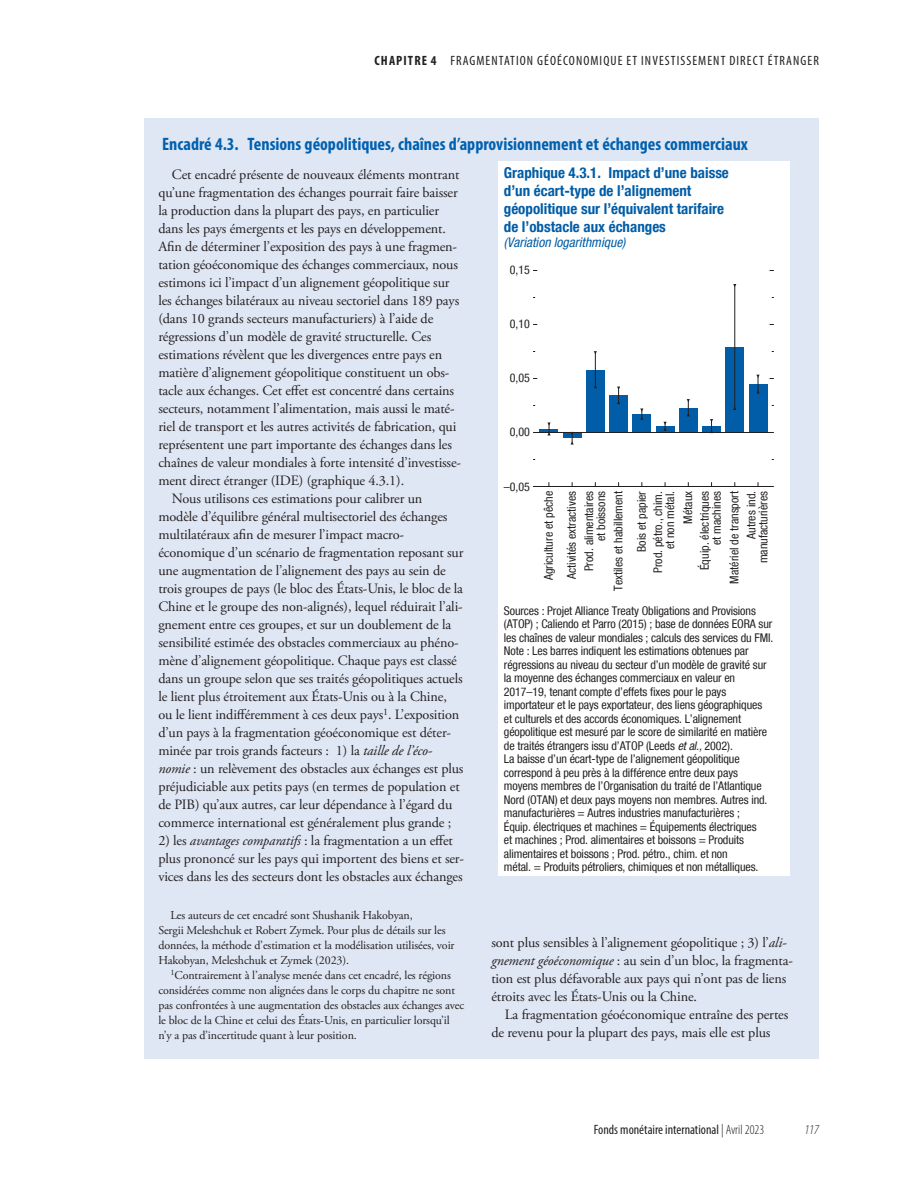
<style>
.page{position:relative;width:918px;height:1188px;background:#fff}
.page>*{position:absolute;margin:0;border:0;box-sizing:border-box;transform-origin:0 0}
.Box_Title{font:700 condensed 18px "Myriad Pro";color:#0161b0}
.t1{font:700 condensed 15px/18px "Helvetica Neue LT Com";color:#015da7}
.FRE_Box_Normal{font:14.25px/18px "Adobe Garamond Pro";letter-spacing:-.01em;color:#231f20}
.t2{font:condensed 13.5px "Myriad Pro";letter-spacing:.08em;color:#231f20}
.t3{font:condensed 13.5px "Myriad Pro";color:#231f20}
.t4{font:italic condensed 13.5px "Helvetica Neue LT Com";color:#015da7}
.t5{font:italic 300 condensed 13.5px "Myriad Pro";color:#231f20}
.t6{font:condensed 12px/13.5px "Helvetica Neue LT Com";letter-spacing:-.01em;color:#231f20;text-align:right}
.footnote_text{font:12px/15px "Adobe Garamond Pro";letter-spacing:-.01em;color:#231f20}
.s1{font-weight:700}
.s2{font-style:italic}
.s3{font-weight:300}
</style>
<div class="page">
<div style="left:144px;top:118px;width:675px;height:941px;background:#e0e7f4"></div>
<div style="left:499px;top:161px;width:291px;height:715px;background:#fff"></div>
<hr style="left:540px;top:429px;width:18px;height:3px;background:#015da7">
<div style="left:563px;top:432px;width:18px;height:6px;background:#015da7"></div>
<div style="left:586px;top:370px;width:19px;height:62px;background:#015da7"></div>
<div style="left:609px;top:395px;width:19px;height:37px;background:#015da7"></div>
<div style="left:633px;top:414px;width:18px;height:18px;background:#015da7"></div>
<div style="left:656px;top:426px;width:18px;height:6px;background:#015da7"></div>
<div style="left:679px;top:408px;width:19px;height:24px;background:#015da7"></div>
<div style="left:702px;top:426px;width:19px;height:6px;background:#015da7"></div>
<div style="left:725px;top:347px;width:19px;height:85px;background:#015da7"></div>
<div style="left:749px;top:384px;width:18px;height:48px;background:#015da7"></div>
<svg style="left:547px;top:422px;width:4px;height:13px"></svg>
<svg style="left:571px;top:433px;width:3px;height:12px"></svg>
<hr style="left:595px;top:353px;width:1px;height:34px;background:#231f20">
<svg style="left:617px;top:387px;width:3px;height:17px"></svg>
<svg style="left:640px;top:408px;width:3px;height:12px"></svg>
<svg style="left:663px;top:422px;width:4px;height:9px"></svg>
<svg style="left:687px;top:399px;width:3px;height:17px"></svg>
<svg style="left:710px;top:419px;width:3px;height:13px"></svg>
<hr style="left:734px;top:286px;width:1px;height:122px;background:#231f20">
<svg style="left:756px;top:375px;width:4px;height:19px"></svg>
<hr style="left:533px;top:432px;width:241px;height:1px;background:#231f20">
<hr style="left:533px;top:486px;width:241px;height:1px;background:#231f20">
<p class="t2" style="left:375px;top:52px;width:446px"><span class="s1">CHAPITRE 4</span> FRAGMENTATION GÉOÉCONOMIQUE ET INVESTISSEMENT DIRECT ÉTRANGER</p>
<p class="Box_Title" style="left:162px;top:132px;width:588px">Encadré 4.3. Tensions géopolitiques, chaînes d’approvisionnement et échanges commerciaux</p>
<p class="FRE_Box_Normal" style="left:158px;top:166px;width:304px;text-indent:14px">Cet encadré présente de nouveaux éléments montrant qu’une fragmentation des échanges pourrait faire baisser la production dans la plupart des pays, en particulier dans les pays émergents et les pays en développement.<br>Afin de déterminer l’exposition des pays à une fragmen&shy;tation géoéconomique des échanges commerciaux, nous estimons ici l’impact d’un alignement géopolitique sur les échanges bilatéraux au niveau sectoriel dans 189 pays (dans 10 grands secteurs manufacturiers) à l’aide de régressions d’un modèle de gravité structurelle. Ces estimations révèlent que les divergences entre pays en matière d’alignement géopolitique constituent un obs&shy;tacle aux échanges. Cet effet est concentré dans certains secteurs, notamment l’alimentation, mais aussi le maté&shy;riel de transport et les autres activités de fabrication, qui représentent une part importante des échanges dans les chaînes de valeur mondiales à forte intensité d’investisse&shy;ment direct étranger (IDE) (graphique 4.3.1).</p>
<p class="FRE_Box_Normal" style="left:158px;top:490px;width:307px;text-indent:14px">Nous utilisons ces estimations pour calibrer un modèle d’équilibre général multisectoriel des échanges multilatéraux afin de mesurer l’impact macro&shy;économique d’un scénario de fragmentation reposant sur une augmentation de l’alignement des pays au sein de trois groupes de pays (le bloc des États-Unis, le bloc de la Chine et le groupe des non-alignés), lequel réduirait l’ali&shy;gnement entre ces groupes, et sur un doublement de la sensibilité estimée des obstacles commerciaux au phéno&shy;mène d’alignement géopolitique. Chaque pays est classé dans un groupe selon que ses traités géopolitiques actuels le lient plus étroitement aux États-Unis ou à la Chine, ou le lient indifféremment à ces deux pays<sup>1</sup>. L’exposition d’un pays à la fragmentation géoéconomique est déter&shy;minée par trois grands facteurs : 1) la <span class="s2">taille de l’éco&shy;nomie</span> : un relèvement des obstacles aux échanges est plus préjudiciable aux petits pays (en termes de population et de PIB) qu’aux autres, car leur dépendance à l’égard du commerce international est généralement plus grande ;</p>
<p class="FRE_Box_Normal" style="left:158px;top:832px;width:307px">2) les <span class="s2">avantages comparatifs</span> : la fragmentation a un effet plus prononcé sur les pays qui importent des biens et ser&shy;vices dans les des secteurs dont les obstacles aux échanges</p>
<p class="footnote_text" style="left:158px;top:908px;width:298px;text-indent:12px">Les auteurs de cet encadré sont Shushanik Hakobyan,<br>Sergii Meleshchuk et Robert Zymek. Pour plus de détails sur les données, la méthode d’estimation et la modélisation utilisées, voir Hakobyan, Meleshchuk et Zymek (2023).</p>
<p class="footnote_text" style="left:158px;top:968px;width:307px;text-indent:12px"><sup>1</sup>Contrairement à l’analyse menée dans cet encadré, les régions considérées comme non alignées dans le corps du chapitre ne sont pas confrontées à une augmentation des obstacles aux échanges avec le bloc de la Chine et celui des États-Unis, en particulier lorsqu’il n’y a pas d’incertitude quant à leur position.</p>
<p class="t1" style="left:504px;top:164px;width:227px">Graphique 4.3.1. Impact d’une baisse d’un écart-type de l’alignement géopolitique sur l’équivalent tarifaire de l’obstacle aux échanges</p>
<p class="t4" style="left:504px;top:235px;width:123px">(Variation logarithmique)</p>
<p class="t6" style="left:510px;top:263px;width:22px">0,15</p>
<p class="t6" style="left:510px;top:317px;width:22px">0,10</p>
<p class="t6" style="left:510px;top:371px;width:22px">0,05</p>
<p class="t6" style="left:510px;top:425px;width:22px">0,00</p>
<p class="t6" style="left:504px;top:479px;width:28px">–0,05</p>
<p class="t6" style="left:537px;top:580px;width:91px;line-height:23.2px;text-align:left;rotate:-90deg">Agriculture et pêche<br>Activités extractives</p>
<p class="t6" style="left:583px;top:571px;width:82px;line-height:12px;rotate:-90deg">Prod. alimentaires et boissons</p>
<p class="t6" style="left:606px;top:591px;width:101px;line-height:23.2px;rotate:-90deg">Textiles et habillement<br>Bois et papier</p>
<p class="t6" style="left:652px;top:573px;width:84px;line-height:12px;rotate:-90deg">Prod. pétro., chim. et non métal.</p>
<p class="t6" style="left:680px;top:570px;width:81px;line-height:16.5px;rotate:-90deg">Métaux<br>Équip. électriques</p>
<p class="t6" style="left:707px;top:584px;width:94px;line-height:18px;rotate:-90deg">et machines<br>Matériel de transport</p>
<p class="t6" style="left:745px;top:563px;width:74px;line-height:12px;rotate:-90deg">Autres ind. manufacturières</p>
<p class="t6" style="left:504px;top:604px;width:271px;text-align:left">Sources : Projet Alliance Treaty Obligations and Provisions (ATOP) ; Caliendo et Parro (2015) ; base de données EORA sur les chaînes de valeur mondiales ; calculs des services du FMI.<br>Note : Les barres indiquent les estimations obtenues par régressions au niveau du secteur d’un modèle de gravité sur la moyenne des échanges commerciaux en valeur en 2017–19, tenant compte d’effets fixes pour le pays importateur et le pays exportateur, des liens géographiques et culturels et des accords économiques. L’alignement géopolitique est mesuré par le score de similarité en matière de traités étrangers issu d’ATOP (Leeds <span class="s2">et al.,</span> 2002).<br>La baisse d’un écart-type de l’alignement géopolitique correspond à peu près à la différence entre deux pays moyens membres de l’Organisation du traité de l’Atlantique Nord (OTAN) et deux pays moyens non membres. Autres ind. manufacturières = Autres industries manufacturières ;<br>Équip. électriques et machines = Équipements électriques<br>et machines ; Prod. alimentaires et boissons = Produits alimentaires et boissons ; Prod. pétro., chim. et non<br>métal. = Produits pétroliers, chimiques et non métalliques.</p>
<p class="FRE_Box_Normal" style="left:491px;top:934px;width:303px">sont plus sensibles à l’alignement géopolitique ; 3) l’<span class="s2">ali&shy;gnement géoéconomique</span> : au sein d’un bloc, la fragmenta&shy;tion est plus défavorable aux pays qui n’ont pas de liens étroits avec les États-Unis ou la Chine.</p>
<p class="FRE_Box_Normal" style="left:491px;top:1006px;width:298px;text-indent:14px">La fragmentation géoéconomique entraîne des pertes de revenu pour la plupart des pays, mais elle est plus</p>
<p class="t3" style="left:594px;top:1121px;width:172px">Fonds monétaire international <span class="s3">| Avril 2023</span></p>
<p class="t5" style="left:804px;top:1121px;width:16px">117</p>
</div>
